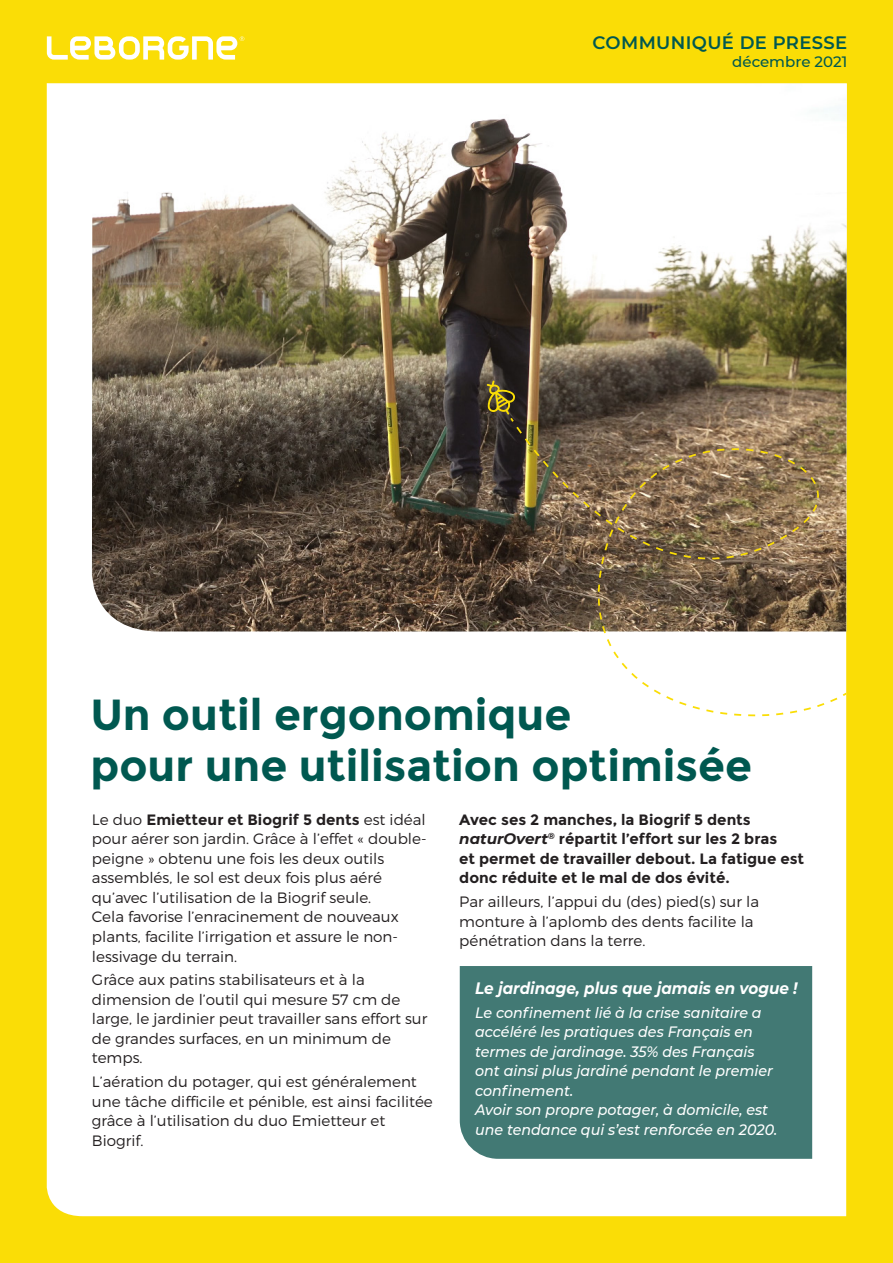
<style>
.page{position:relative;width:893px;height:1263px;background:#fadd06}
.page>*{position:absolute;margin:0;border:0;box-sizing:border-box;transform-origin:0 0}
.t1{font:700 43.5px "Montserrat";color:#005850}
.t2{font:600 18px "Montserrat";letter-spacing:.02em;color:#005850}
.t3{font:italic 700 16.5px "Montserrat";color:#fff;scale:.92 1}
.t4{font:300 15px/19.5px "Montserrat";color:#231f20}
.t5{font:italic 500 15px/19.5px "Montserrat";color:#fff;scale:.95 1}
.t6{font:700 15px/19.5px "Montserrat";color:#231f20}
.t7{font:500 15px "Montserrat";color:#005850}
.s1{font-weight:700}
.s2{font-style:italic}
</style>
<div class="page">
<div style="left:47px;top:83px;width:799px;height:1133px;background:#fff"></div>
<div style="left:460px;top:966px;width:352px;height:193px;background:#427974"></div>
<img style="left:92px;top:83px;width:755px;height:548px">
<svg style="left:487px;top:380px;width:28px;height:35px"></svg>
<svg style="left:606px;top:389px;width:241px;height:27px;background:#715f4c"></svg>
<div style="left:566px;top:698px;width:276px;height:43px;background:#fff"></div>
<svg style="left:509px;top:416px;width:338px;height:282px;background:#9b8b76"></svg>
<svg style="left:47px;top:36px;width:197px;height:24px"></svg>
<p class="t2" style="left:592px;top:30px;width:256px">COMMUNIQUÉ DE PRESSE</p>
<p class="t7" style="left:732px;top:51px;width:116px">décembre 2021</p>
<p class="t1" style="left:90px;top:689px;width:482px">Un outil ergonomique</p>
<p class="t1" style="left:90px;top:740px;width:663px">pour une utilisation optimisée</p>
<p class="t4" style="left:92px;top:810px;width:336px">Le duo <span class="s1">Emietteur et Biogrif 5 dents</span> est idéal pour aérer son jardin. Grâce à l’effet « double&shy;peigne » obtenu une fois les deux outils assemblés, le sol est deux fois plus aéré qu’avec l’utilisation de la Biogrif seule.<br>Cela favorise l’enracinement de nouveaux plants, facilite l’irrigation et assure le non&shy;lessivage du terrain.</p>
<p class="t4" style="left:92px;top:970px;width:337px">Grâce aux patins stabilisateurs et à la dimension de l’outil qui mesure 57 cm de large, le jardinier peut travailler sans effort sur de grandes surfaces, en un minimum de temps.</p>
<p class="t4" style="left:92px;top:1072px;width:342px">L’aération du potager, qui est généralement une tâche difficile et pénible, est ainsi facilitée grâce à l’utilisation du duo Emietteur et Biogrif.</p>
<p class="t6" style="left:459px;top:810px;width:346px">Avec ses 2 manches, la Biogrif 5 dents <span class="s2">naturOvert</span><sup>®</sup> répartit l’effort sur les 2 bras<br>et permet de travailler debout. La fatigue est donc réduite et le mal de dos évité.</p>
<p class="t4" style="left:459px;top:892px;width:301px">Par ailleurs, l’appui du (des) pied(s) sur la monture à l’aplomb des dents facilite la pénétration dans la terre.</p>
<p class="t3" style="left:475px;top:976px;width:352px">Le jardinage, plus que jamais en vogue !</p>
<p class="t5" style="left:475px;top:1002px;width:315px">Le confinement lié à la crise sanitaire a accéléré les pratiques des Français en termes de jardinage. 35% des Français ont ainsi plus jardiné pendant le premier confinement.</p>
<p class="t5" style="left:475px;top:1099px;width:319px">Avoir son propre potager, à domicile, est une tendance qui s’est renforcée en 2020.</p>
</div>
